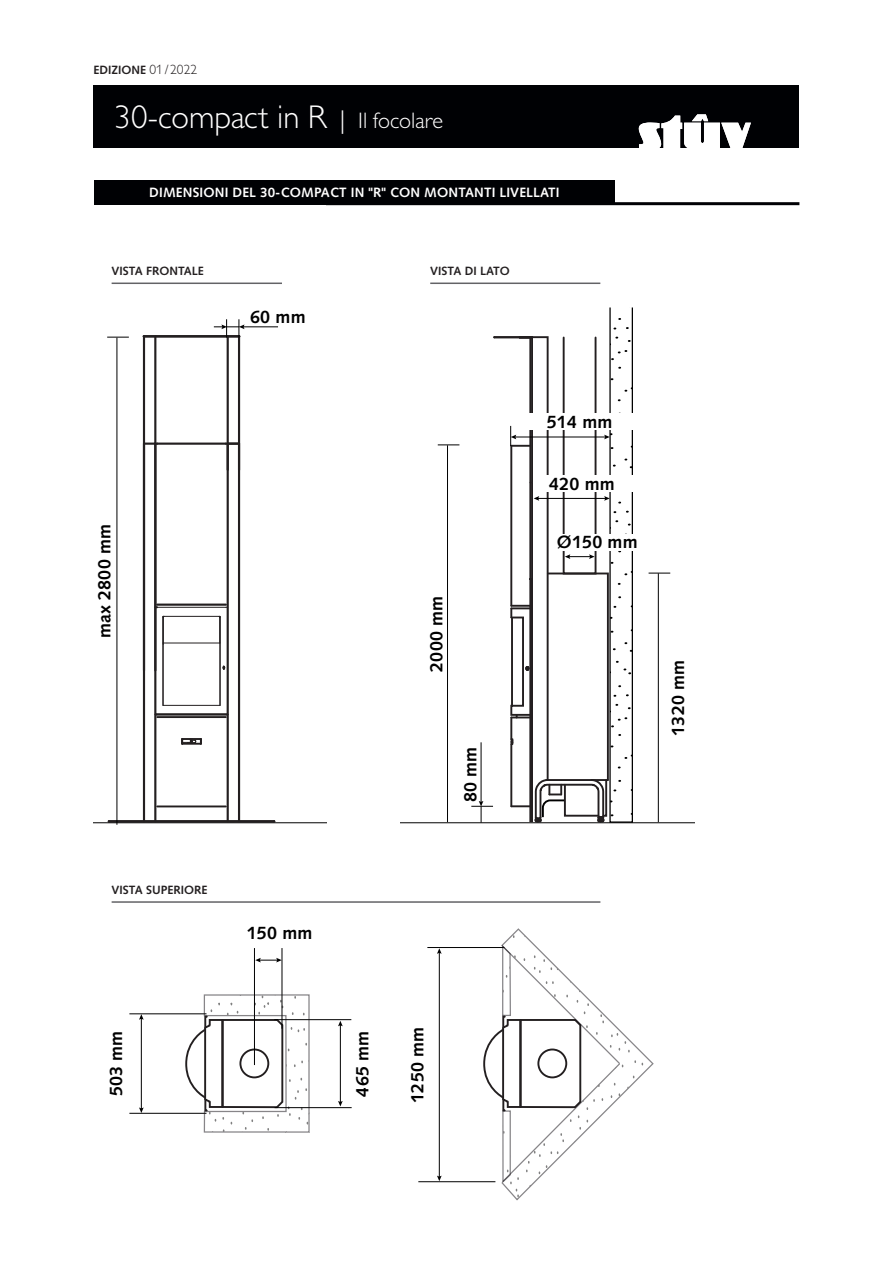
<style>
.page{position:relative;width:893px;height:1263px;background:#fff}
.page>*{position:absolute;margin:0;border:0;box-sizing:border-box;transform-origin:0 0}
.t1{font:300 33px "Gill Sans MT Pro";color:#fff}
.t2{font:700 17.85px "Syntax LT Std";letter-spacing:.01em;color:#000}
.t3{font:700 13.5px "Syntax LT Std";letter-spacing:.01em;color:#fff}
.t4{font:700 12px "Syntax LT Std";color:#231f20}
.s1{font-family:"Gill Sans MT Pro";font-weight:300;font-size:13.5px}
.s2{font-size:25.5px}
.s3{font-size:22.5px}
</style>
<div class="page">
<div style="left:94px;top:85px;width:705px;height:63px;background:#000104"></div>
<svg style="left:639px;top:114px;width:112px;height:34px"></svg>
<hr style="left:326px;top:202px;width:473px;height:3px;background:#000104">
<div style="left:94px;top:180px;width:520px;height:25px;background:#000104"></div>
<hr style="left:340px;top:1024px;width:1px;height:79px;background:#000">
<svg style="left:338px;top:1101px;width:5px;height:5px"></svg>
<svg style="left:338px;top:1021px;width:5px;height:5px"></svg>
<svg style="left:255px;top:958px;width:27px;height:4px"></svg>
<hr style="left:274px;top:1019px;width:77px;height:1px;background:#000">
<hr style="left:282px;top:948px;width:1px;height:81px;background:#000">
<hr style="left:254px;top:948px;width:1px;height:117px;background:#000">
<hr style="left:275px;top:1107px;width:77px;height:1px;background:#000">
<hr style="left:141px;top:1018px;width:1px;height:91px;background:#000">
<svg style="left:139px;top:1014px;width:5px;height:6px"></svg>
<svg style="left:139px;top:1107px;width:5px;height:6px"></svg>
<hr style="left:129px;top:1113px;width:77px;height:1px;background:#000">
<hr style="left:129px;top:1013px;width:77px;height:1px;background:#000">
<svg style="left:186px;top:994px;width:124px;height:139px"></svg>
<hr style="left:439px;top:952px;width:1px;height:225px;background:#000">
<svg style="left:437px;top:948px;width:5px;height:6px"></svg>
<svg style="left:437px;top:1175px;width:5px;height:6px"></svg>
<hr style="left:418px;top:1181px;width:77px;height:1px;background:#000">
<hr style="left:427px;top:947px;width:77px;height:1px;background:#000">
<svg style="left:482px;top:928px;width:172px;height:272px"></svg>
<svg style="left:94px;top:326px;width:233px;height:499px"></svg>
<hr style="left:94px;top:822px;width:233px;height:1px;background:#000">
<hr style="left:144px;top:335px;width:95px;height:3px;background:#231f20">
<hr style="left:109px;top:820px;width:165px;height:3px;background:#231f20">
<hr style="left:157px;top:443px;width:69px;height:2px;background:#231f20">
<hr style="left:157px;top:603px;width:69px;height:3px;background:#231f20">
<hr style="left:143px;top:336px;width:2px;height:334px;background:#231f20">
<hr style="left:154px;top:336px;width:2px;height:334px;background:#231f20">
<hr style="left:227px;top:336px;width:2px;height:134px;background:#231f20">
<hr style="left:238px;top:336px;width:2px;height:134px;background:#231f20">
<hr style="left:143px;top:444px;width:2px;height:377px;background:#231f20">
<hr style="left:154px;top:444px;width:2px;height:377px;background:#231f20">
<svg style="left:145px;top:443px;width:12px;height:2px"></svg>
<svg style="left:226px;top:443px;width:12px;height:2px"></svg>
<hr style="left:227px;top:444px;width:2px;height:377px;background:#231f20">
<hr style="left:238px;top:444px;width:2px;height:377px;background:#231f20">
<hr style="left:157px;top:716px;width:69px;height:2px;background:#231f20">
<hr style="left:157px;top:805px;width:69px;height:2px;background:#231f20">
<svg style="left:180px;top:735px;width:23px;height:12px"></svg>
<hr style="left:156px;top:713px;width:72px;height:2px;background:#231f20">
<hr style="left:163px;top:643px;width:57px;height:1px;background:#231f20">
<hr style="left:163px;top:705px;width:57px;height:1px;background:#231f20">
<hr style="left:163px;top:616px;width:57px;height:1px;background:#231f20">
<hr style="left:155px;top:607px;width:71px;height:1px;background:#231f20">
<svg style="left:162px;top:615px;width:3px;height:91px"></svg>
<svg style="left:218px;top:615px;width:7px;height:91px"></svg>
<hr style="left:117px;top:338px;width:1px;height:487px;background:#000">
<svg style="left:107px;top:337px;width:22px;height:1px"></svg>
<hr style="left:243px;top:326px;width:35px;height:1px;background:#000">
<svg style="left:214px;top:319px;width:31px;height:19px"></svg>
<div style="left:609px;top:307px;width:24px;height:516px;background:#fff;border:1px solid #000"></div>
<hr style="left:400px;top:822px;width:294px;height:1px;background:#000">
<hr style="left:447px;top:445px;width:1px;height:377px;background:#000">
<svg style="left:438px;top:445px;width:21px;height:1px"></svg>
<hr style="left:481px;top:742px;width:1px;height:61px;background:#000">
<svg style="left:471px;top:801px;width:22px;height:21px"></svg>
<hr style="left:658px;top:573px;width:1px;height:249px;background:#000">
<div style="left:556px;top:534px;width:83px;height:16px;background:#fff"></div>
<svg style="left:649px;top:573px;width:21px;height:1px"></svg>
<div style="left:542px;top:475px;width:96px;height:17px;background:#fff"></div>
<div style="left:524px;top:414px;width:112px;height:16px;background:#fff"></div>
<svg style="left:509px;top:335px;width:101px;height:489px"></svg>
<hr style="left:112px;top:283px;width:170px;height:1px;background:#636366">
<hr style="left:430px;top:283px;width:170px;height:1px;background:#636366">
<hr style="left:112px;top:901px;width:488px;height:2px;background:#636366">
<p class="t4" style="left:94px;top:63px;width:105px">EDIZIONE <span class="s1">01/ 2022</span></p>
<h1 class="t1" style="left:115px;top:97px;width:330px">30-compact in R <span class="s2">|</span> <span class="s3">Il focolare</span></h1>
<p class="t3" style="left:149px;top:185px;width:412px">DIMENSIONI DEL 30-COMPACT IN "R" CON MONTANTI LIVELLATI</p>
<p class="t4" style="left:112px;top:264px;width:94px">VISTA FRONTALE</p>
<p class="t4" style="left:430px;top:264px;width:81px">VISTA DI LATO</p>
<p class="t2" style="left:250px;top:307px;width:57px">60 mm</p>
<p class="t2" style="left:94px;top:638px;width:116px;rotate:-90deg">max 2800 mm</p>
<p class="t4" style="left:112px;top:882px;width:97px">VISTA SUPERIORE</p>
<p class="t2" style="left:247px;top:923px;width:67px">150 mm</p>
<p class="t2" style="left:426px;top:672px;width:77px;rotate:-90deg">2000 mm</p>
<p class="t2" style="left:460px;top:802px;width:57px;rotate:-90deg">80 mm</p>
<p class="t2" style="left:106px;top:1096px;width:67px;rotate:-90deg">503 mm</p>
<p class="t2" style="left:352px;top:1096px;width:67px;rotate:-90deg">465 mm</p>
<p class="t2" style="left:407px;top:1103px;width:77px;rotate:-90deg">1250 mm</p>
<p class="t2" style="left:547px;top:412px;width:67px">514 mm</p>
<p class="t2" style="left:549px;top:473px;width:67px">420 mm</p>
<p class="t2" style="left:557px;top:531px;width:82px">Ø150 mm</p>
<p class="t2" style="left:668px;top:736px;width:77px;rotate:-90deg">1320 mm</p>
</div>
